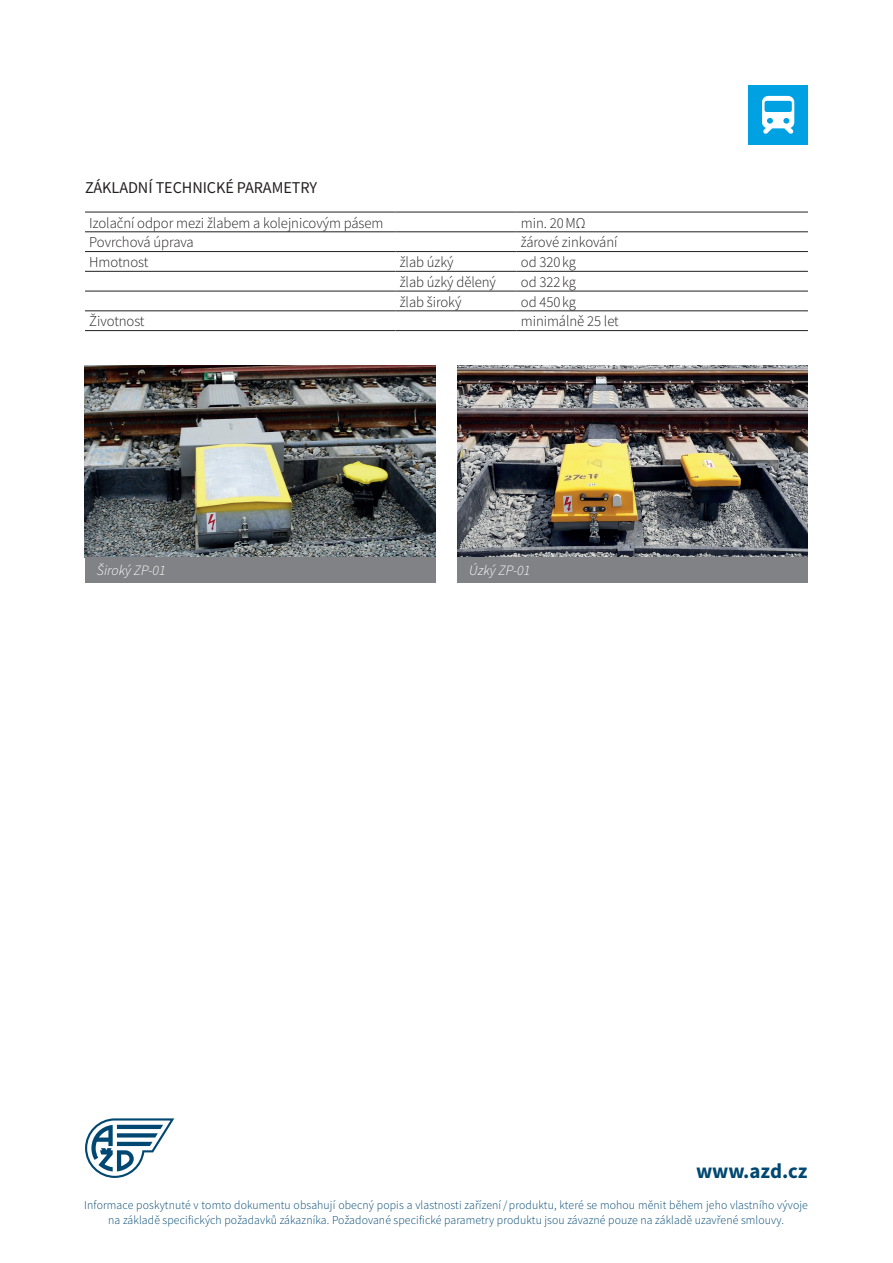
<style>
.page{position:relative;width:893px;height:1263px;background:#fff}
.page>*{position:absolute;margin:0;border:0;box-sizing:border-box;transform-origin:0 0}
.t1{font:700 21px "Source Sans Pro";color:#004871}
.mezititulek{font:16.5px "Source Sans Pro";letter-spacing:-.005em;color:#231f20}
.text{font:300 15px "Source Sans Pro";letter-spacing:-.005em;color:#231f20}
.t2{font:italic 300 14.25px "Source Sans Pro";color:#fff}
.t3{font:300 12px/15px "Source Sans Pro";letter-spacing:.01em;color:#004871;text-align:center}
</style>
<div class="page">
<div style="left:748px;top:85px;width:60px;height:60px;background:#00a1e3"></div>
<svg style="left:762px;top:96px;width:32px;height:38px"></svg>
<svg style="left:85px;top:1118px;width:89px;height:60px"></svg>
<hr style="left:85px;top:212px;width:310px;height:1px;background:#231f20">
<hr style="left:395px;top:212px;width:122px;height:1px;background:#231f20">
<hr style="left:517px;top:212px;width:291px;height:1px;background:#231f20">
<hr style="left:85px;top:232px;width:310px;height:1px;background:#231f20">
<hr style="left:395px;top:232px;width:122px;height:1px;background:#231f20">
<hr style="left:517px;top:232px;width:291px;height:1px;background:#231f20">
<hr style="left:85px;top:251px;width:310px;height:1px;background:#231f20">
<hr style="left:395px;top:251px;width:122px;height:1px;background:#231f20">
<hr style="left:517px;top:251px;width:291px;height:1px;background:#231f20">
<hr style="left:85px;top:271px;width:310px;height:1px;background:#231f20">
<hr style="left:395px;top:271px;width:122px;height:1px;background:#231f20">
<hr style="left:517px;top:271px;width:291px;height:1px;background:#231f20">
<hr style="left:85px;top:291px;width:310px;height:1px;background:#231f20">
<hr style="left:395px;top:291px;width:122px;height:1px;background:#231f20">
<hr style="left:517px;top:291px;width:291px;height:1px;background:#231f20">
<hr style="left:85px;top:311px;width:310px;height:1px;background:#231f20">
<hr style="left:395px;top:311px;width:122px;height:1px;background:#231f20">
<hr style="left:517px;top:311px;width:291px;height:1px;background:#231f20">
<hr style="left:85px;top:330px;width:310px;height:1px;background:#231f20">
<hr style="left:395px;top:330px;width:122px;height:1px;background:#231f20">
<hr style="left:517px;top:330px;width:291px;height:1px;background:#231f20">
<img style="left:457px;top:366px;width:351px;height:191px">
<div style="left:457px;top:557px;width:351px;height:26px;background:#808285"></div>
<img style="left:85px;top:366px;width:351px;height:191px">
<div style="left:85px;top:557px;width:351px;height:26px;background:#808285"></div>
<p class="mezititulek" style="left:85px;top:177px;width:234px">ZÁKLADNÍ TECHNICKÉ PARAMETRY</p>
<p class="text" style="left:89px;top:213px;width:296px">Izolační odpor mezi žlabem a kolejnicovým pásem</p>
<p class="text" style="left:521px;top:213px;width:66px">min. 20MΩ</p>
<p class="text" style="left:89px;top:233px;width:106px">Povrchová úprava</p>
<p class="text" style="left:521px;top:233px;width:98px">žárové zinkování</p>
<p class="text" style="left:89px;top:253px;width:61px">Hmotnost</p>
<p class="text" style="left:400px;top:253px;width:55px">žlab úzký</p>
<p class="text" style="left:521px;top:253px;width:57px">od 320kg</p>
<p class="text" style="left:400px;top:273px;width:98px">žlab úzký dělený</p>
<p class="text" style="left:521px;top:273px;width:57px">od 322kg</p>
<p class="text" style="left:400px;top:292px;width:63px">žlab široký</p>
<p class="text" style="left:521px;top:292px;width:57px">od 450kg</p>
<p class="text" style="left:89px;top:312px;width:57px">Životnost</p>
<p class="text" style="left:521px;top:312px;width:99px">minimálně 25 let</p>
<p class="t2" style="left:97px;top:562px;width:70px">Široký ZP-01</p>
<p class="t2" style="left:469px;top:562px;width:63px">Úzký ZP-01</p>
<p class="t1" style="left:696px;top:1157px;width:113px">www.azd.cz</p>
<p class="t3" style="left:84px;top:1198px;width:725px">Informace poskytnuté v tomto dokumentu obsahují obecný popis a vlastnosti zařízení/ produktu, které se mohou měnit během jeho vlastního vývoje na základě specifických požadavků zákazníka. Požadované specifické parametry produktu jsou závazné pouze na základě uzavřené smlouvy.</p>
</div>
